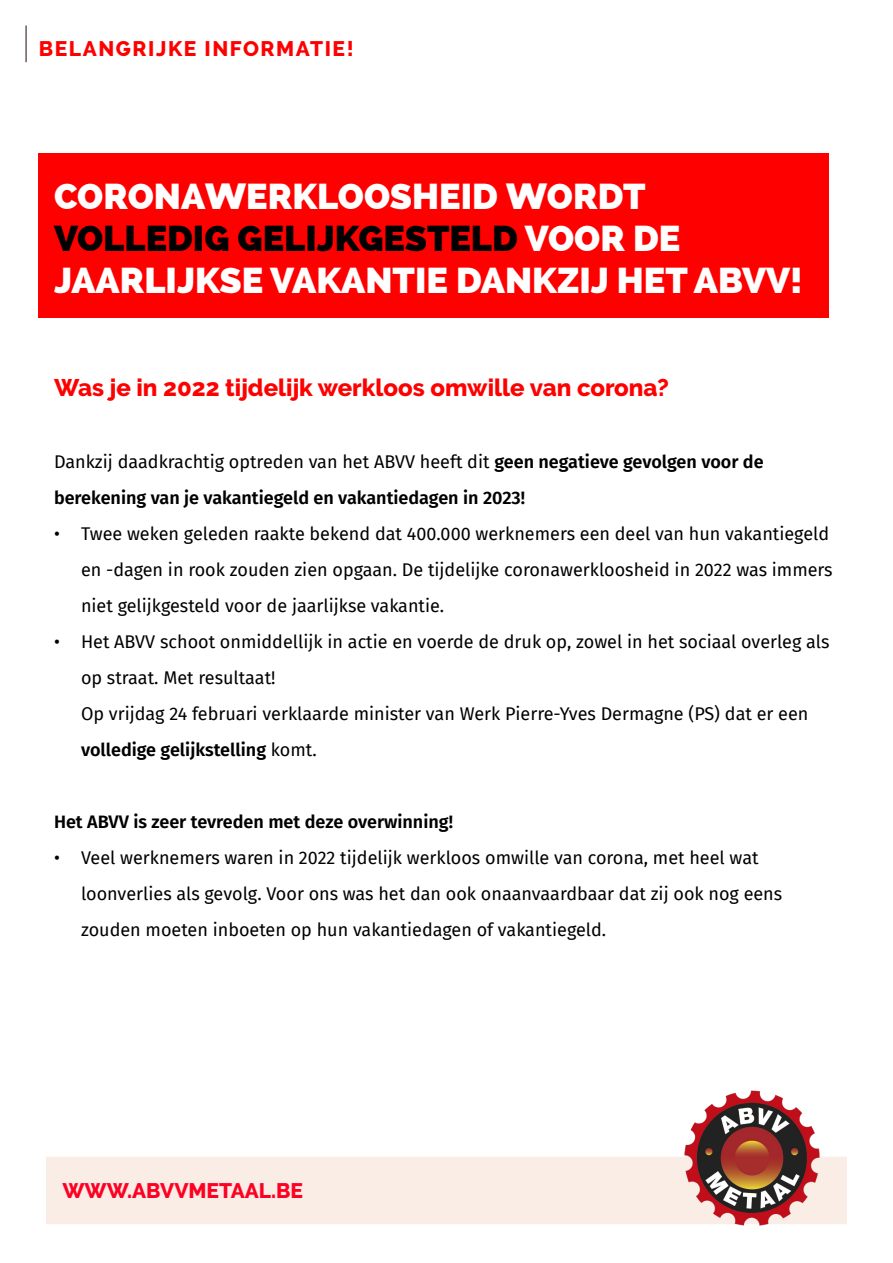
<style>
.page{position:relative;width:893px;height:1263px;background:#fff}
.page>*{position:absolute;margin:0;border:0;box-sizing:border-box;transform-origin:0 0}
.Hoofdstuktitel{font:800 36px/42px "Raleway";color:#fff}
.Bullet_no_spacing{font:800 24px "Raleway";color:#f00}
.Title_top_page{font:800 21px "Raleway";letter-spacing:.075em;color:#f00}
.t1{font:800 21px "Raleway";color:#ff0023}
.t2{font:18px/36px "Fira Sans";color:#000}
.Bullet_no_spacing-2{font:600 18px/36px "Fira Sans";color:#000}
.s1{color:#000}
.s2{font-weight:400}
.s3{font-weight:600}
</style>
<div class="page">
<div style="left:38px;top:153px;width:791px;height:164px;background:#f00"></div>
<div style="left:46px;top:1157px;width:801px;height:67px;background:#faede6"></div>
<img style="left:683px;top:1090px;width:138px;height:136px">
<hr style="left:26px;top:26px;width:1px;height:36px;background:#3c202f">
<p class="Title_top_page" style="left:39px;top:36px;width:316px">BELANGRIJKE INFORMATIE!</p>
<p class="Hoofdstuktitel" style="left:54px;top:176px;width:750px">CORONAWERKLOOSHEID WORDT<br><span class="s1">VOLLEDIG GELIJKGESTELD</span> VOOR DE<br>JAARLIJKSE VAKANTIE DANKZIJ HET ABVV!</p>
<p class="Bullet_no_spacing" style="left:54px;top:374px;width:616px">Was je in 2022 tijdelijk werkloos omwille van corona?</p>
<p class="Bullet_no_spacing-2" style="left:54px;top:443px;width:711px"><span class="s2">Dankzij daadkrachtig optreden van het ABVV heeft dit</span> geen negatieve gevolgen voor de berekening van je vakantiegeld en vakantiedagen in 2023!</p>
<p class="t2" style="left:81px;top:515px;width:753px;text-indent:-27px">• Twee weken geleden raakte bekend dat 400.000 werknemers een deel van hun vakantiegeld en -dagen in rook zouden zien opgaan. De tijdelijke coronawerkloosheid in 2022 was immers niet gelijkgesteld voor de jaarlijkse vakantie.</p>
<p class="t2" style="left:81px;top:623px;width:750px;text-indent:-27px">• Het ABVV schoot onmiddellijk in actie en voerde de druk op, zowel in het sociaal overleg als op straat. Met resultaat!<br>Op vrijdag 24 februari verklaarde minister van Werk Pierre-Yves Dermagne (PS) dat er een <span class="s3">volledige gelijkstelling</span> komt.</p>
<p class="Bullet_no_spacing-2" style="left:54px;top:803px;width:401px">Het ABVV is zeer tevreden met deze overwinning!</p>
<p class="t2" style="left:81px;top:839px;width:703px;text-indent:-27px">• Veel werknemers waren in 2022 tijdelijk werkloos omwille van corona, met heel wat loonverlies als gevolg. Voor ons was het dan ook onaanvaardbaar dat zij ook nog eens zouden moeten inboeten op hun vakantiedagen of vakantiegeld.</p>
<p class="t1" style="left:62px;top:1179px;width:242px">WWW.ABVVMETAAL.BE</p>
</div>
